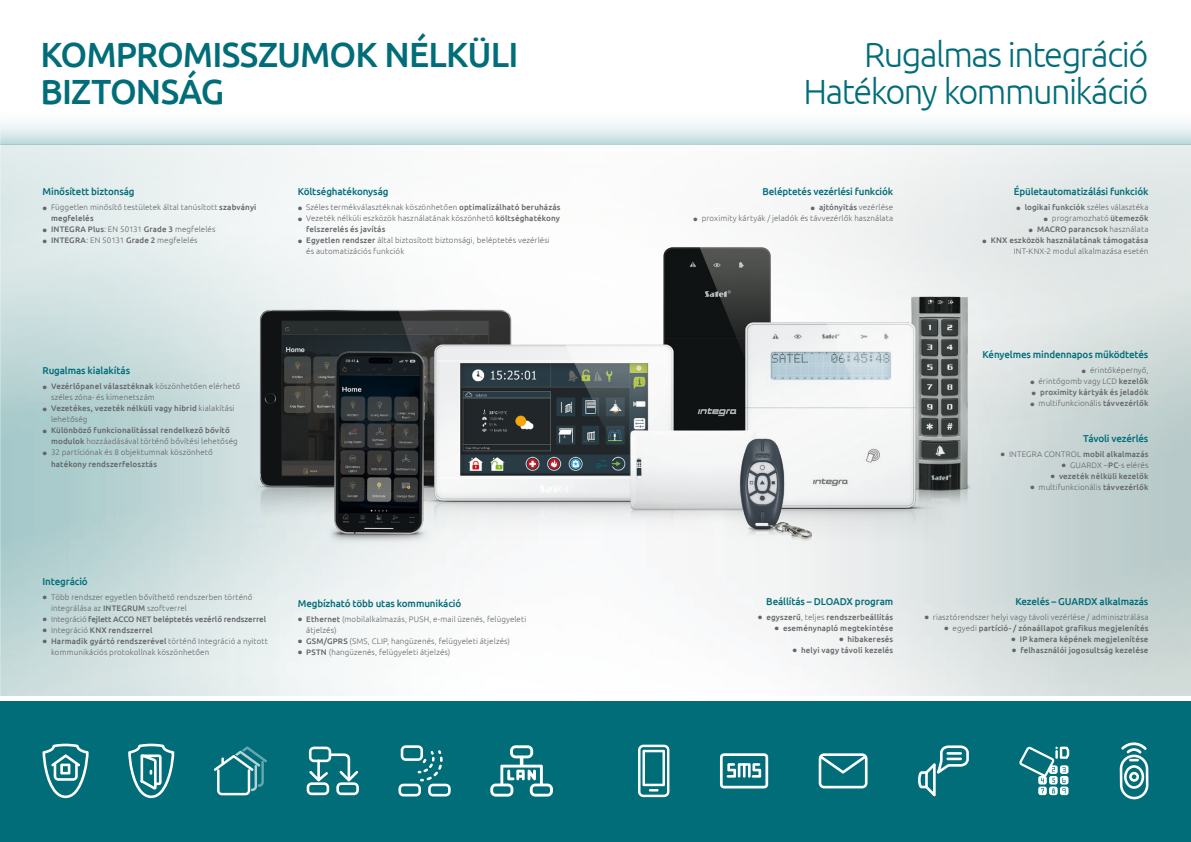
<style>
.page{position:relative;width:1191px;height:842px;background:#fff}
.page>*{position:absolute;margin:0;border:0;box-sizing:border-box;transform-origin:0 0}
.t1{font:300 35px/37px "Ubuntu";letter-spacing:-.045em;color:#006d79;text-align:right}
.t2{font:500 35px/37px "Ubuntu";letter-spacing:-.025em;color:#006d79}
.t3{font:500 10px "Ubuntu";letter-spacing:-.015em;color:#006d79}
.t4{font:300 8px/11px "Ubuntu";letter-spacing:.015em;color:#646567}
.t5{font:500 8px/11px "Ubuntu";letter-spacing:.015em;color:#646567}
.t6{font:500 8px "Ubuntu";letter-spacing:-.005em;color:#646567}
.s1{font-weight:700;font-size:12.8px}
.s2{font-weight:500}
.s3{font-weight:300}
</style>
<div class="page">
<div style="left:0;top:145px;width:595px;height:269px;background:linear-gradient(to bottom,#eff4f4,#bbd4d4)"></div>
<div style="left:0;top:102px;width:595px;height:43px;background:linear-gradient(to bottom,#fff,#cae0e2)"></div>
<img style="left:0;top:0;width:1px;height:842px">
<div style="left:0;top:701px;width:595px;height:141px;background:#006d79"></div>
<svg style="left:214px;top:746px;width:53px;height:49px"></svg>
<svg style="left:43px;top:744px;width:46px;height:54px"></svg>
<svg style="left:128px;top:744px;width:46px;height:54px"></svg>
<svg style="left:307px;top:747px;width:52px;height:48px"></svg>
<svg style="left:398px;top:745px;width:53px;height:51px"></svg>
<img style="left:186px;top:141px;width:409px;height:458px">
<svg style="left:490px;top:745px;width:63px;height:51px"></svg>
<svg style="left:595px;top:414px;width:596px;height:282px"></svg>
<svg style="left:595px;top:145px;width:596px;height:269px"></svg>
<svg style="left:595px;top:123px;width:596px;height:22px"></svg>
<div style="left:595px;top:701px;width:596px;height:141px;background:#006d79"></div>
<svg style="left:638px;top:745px;width:31px;height:52px"></svg>
<svg style="left:1019px;top:747px;width:50px;height:48px"></svg>
<svg style="left:818px;top:753px;width:49px;height:35px"></svg>
<svg style="left:720px;top:753px;width:48px;height:35px"></svg>
<svg style="left:918px;top:745px;width:51px;height:51px"></svg>
<svg style="left:1119px;top:742px;width:29px;height:57px"></svg>
<h1 class="t2" style="left:40px;top:35px;width:480px">KOMPROMISSZUMOK NÉLKÜLI<br>BIZTONSÁG</h1>
<h1 class="t1" style="left:803px;top:36px;width:346px">Rugalmas integráció<br>Hatékony kommunikáció</h1>
<p class="t3" style="left:43px;top:185px;width:94px">Minősített biztonság</p>
<p class="t4" style="left:51px;top:202px;width:207px;text-indent:-9px"><span class="s1">•</span> Független minősítő testületek által tanúsított <span class="s2">szabványi megfelelés</span></p>
<p class="t4" style="left:43px;top:224px;width:174px"><span class="s1">•</span> <span class="s2">INTEGRA Plus</span>: EN 50131 <span class="s2">Grade 3</span> megfelelés</p>
<p class="t4" style="left:43px;top:235px;width:157px"><span class="s1">•</span> <span class="s2">INTEGRA</span>: EN 50131 <span class="s2">Grade 2</span> megfelelés</p>
<p class="t3" style="left:298px;top:185px;width:92px">Költséghatékonyság</p>
<p class="t4" style="left:298px;top:202px;width:264px"><span class="s1">•</span> Széles termékválasztéknak köszönhetően <span class="s2">optimalizálható beruházás</span></p>
<p class="t4" style="left:306px;top:213px;width:255px;text-indent:-9px"><span class="s1">•</span> Vezeték nélküli eszközök használatának köszönhető <span class="s2">költséghatékony felszerelés és javítás</span></p>
<p class="t4" style="left:306px;top:235px;width:245px;text-indent:-9px"><span class="s1">•</span> <span class="s2">Egyetlen rendszer</span> által biztosított biztonsági, beléptetés vezérlési és automatizációs funkciók</p>
<p class="t3" style="left:43px;top:364px;width:89px">Rugalmas kialakítás</p>
<p class="t4" style="left:51px;top:381px;width:191px;text-indent:-9px"><span class="s1">•</span> <span class="s2">Vezérlőpanel választéknak</span> köszönhetően elérhető széles zóna- és kimenetszám</p>
<p class="t5" style="left:51px;top:403px;width:185px;text-indent:-9px"><span class="s1">•</span> Vezetékes, vezeték nélküli vagy hibrid <span class="s3">kialakítási lehetőség</span></p>
<p class="t5" style="left:51px;top:425px;width:188px;text-indent:-9px"><span class="s1">•</span> Különböző funkcionalitással rendelkező bővítő modulok <span class="s3">hozzáadásával történő bővítési lehetőség</span></p>
<p class="t4" style="left:51px;top:447px;width:163px;text-indent:-9px"><span class="s1">•</span> 32 partíciónak és 8 objektumnak köszönhető <span class="s2">hatékony rendszerfelosztás</span></p>
<p class="t3" style="left:43px;top:575px;width:47px">Integráció</p>
<p class="t4" style="left:51px;top:591px;width:203px;text-indent:-9px"><span class="s1">•</span> Több rendszer egyetlen bővíthető rendszerben történő integrálása az <span class="s2">INTEGRUM</span> szoftverrel</p>
<p class="t6" style="left:43px;top:614px;width:225px"><span class="s1">•</span> <span class="s3">Integráció</span> fejlett ACCO NET beléptetés vezérlő rendszerrel</p>
<p class="t5" style="left:43px;top:624px;width:112px"><span class="s1">•</span> <span class="s3">Integráció</span> KNX rendszerrel</p>
<p class="t4" style="left:51px;top:635px;width:218px;text-indent:-9px"><span class="s1">•</span> <span class="s2">Harmadik gyártó rendszerével</span> történő Integráció a nyitott kommunikációs protokollnak köszönhetően</p>
<p class="t3" style="left:298px;top:597px;width:165px">Megbízható több utas kommunikáció</p>
<p class="t4" style="left:306px;top:613px;width:221px;text-indent:-9px"><span class="s1">•</span> <span class="s2">Ethernet</span> (mobilalkalmazás, PUSH, e-mail üzenés, felügyeleti átjelzés)</p>
<p class="t4" style="left:298px;top:635px;width:214px"><span class="s1">•</span> <span class="s2">GSM/GPRS</span> (SMS, CLIP, hangüzenés, felügyeleti átjelzés)</p>
<p class="t4" style="left:298px;top:646px;width:154px"><span class="s1">•</span> <span class="s2">PSTN</span> (hangüzenés, felügyeleti átjelzés)</p>
<p class="t3" style="left:762px;top:185px;width:132px">Beléptetés vezérlési funkciók</p>
<p class="t5" style="left:810px;top:201px;width:84px"><span class="s1">•</span> ajtónyitás <span class="s3">vezérlése</span></p>
<p class="t4" style="left:693px;top:213px;width:201px"><span class="s1">•</span> proximity kártyák / jeladók és távvezérlők használata</p>
<p class="t3" style="left:1013px;top:185px;width:136px">Épületautomatizálási funkciók</p>
<p class="t4" style="left:1016px;top:202px;width:134px"><span class="s1">•</span> <span class="s2">logikai funkciók</span> széles választéka</p>
<p class="t4" style="left:1043px;top:213px;width:107px"><span class="s1">•</span> programozható <span class="s2">ütemezők</span></p>
<p class="t5" style="left:1028px;top:223px;width:121px"><span class="s1">•</span> MACRO parancsok <span class="s3">használata</span></p>
<p class="t5" style="left:982px;top:234px;width:168px;text-align:right"><span class="s1">•</span> KNX eszközök használatának támogatása<br><span class="s3">INT-KNX-2 modul alkalmazása esetén</span></p>
<p class="t3" style="left:982px;top:348px;width:167px">Kényelmes mindennapos működtetés</p>
<p class="t4" style="left:1081px;top:365px;width:68px"><span class="s1">•</span> érintőképernyő,</p>
<p class="t4" style="left:1030px;top:376px;width:120px"><span class="s1">•</span> érintőgomb vagy LCD <span class="s2">kezelők</span></p>
<p class="t5" style="left:1031px;top:387px;width:118px"><span class="s1">•</span> proximity kártyák és jeladók</p>
<p class="t4" style="left:1030px;top:398px;width:120px"><span class="s1">•</span> multifunkcionális <span class="s2">távvezérlők</span></p>
<p class="t3" style="left:1083px;top:432px;width:67px">Távoli vezérlés</p>
<p class="t5" style="left:1000px;top:448px;width:149px"><span class="s1">•</span> <span class="s3">INTEGRA CONTROL</span> mobil alkalmazás</p>
<p class="t4" style="left:1061px;top:459px;width:88px"><span class="s1">•</span> GUARDX –<span class="s2">PC</span>-s elérés</p>
<p class="t5" style="left:1050px;top:470px;width:99px"><span class="s1">•</span> vezeték nélküli kezelők</p>
<p class="t4" style="left:1030px;top:481px;width:120px"><span class="s1">•</span> multifunkcionális <span class="s2">távvezérlők</span></p>
<p class="t3" style="left:766px;top:595px;width:128px">Beállítás – DLOADX program</p>
<p class="t5" style="left:758px;top:611px;width:137px"><span class="s1">•</span> egyszerű<span class="s3">, teljes</span> rendszerbeállítás</p>
<p class="t5" style="left:774px;top:622px;width:120px"><span class="s1">•</span> eseménynapló megtekintése</p>
<p class="t5" style="left:839px;top:633px;width:56px"><span class="s1">•</span> hibakeresés</p>
<p class="t5" style="left:792px;top:644px;width:102px"><span class="s1">•</span> helyi vagy távoli kezelés</p>
<p class="t3" style="left:1015px;top:595px;width:134px">Kezelés – GUARDX alkalmazás</p>
<p class="t4" style="left:924px;top:611px;width:225px"><span class="s1">•</span> riasztórendszer helyi vagy távoli vezérlése / adminisztrálása</p>
<p class="t5" style="left:944px;top:622px;width:206px"><span class="s1">•</span> <span class="s3">egyedi</span> partíció- / zónaállapot grafikus megjelenítés</p>
<p class="t5" style="left:1011px;top:633px;width:139px"><span class="s1">•</span> IP kamera képének megjelenítése</p>
<p class="t5" style="left:1011px;top:644px;width:138px"><span class="s1">•</span> felhasználói jogosultság kezelése</p>
</div>
